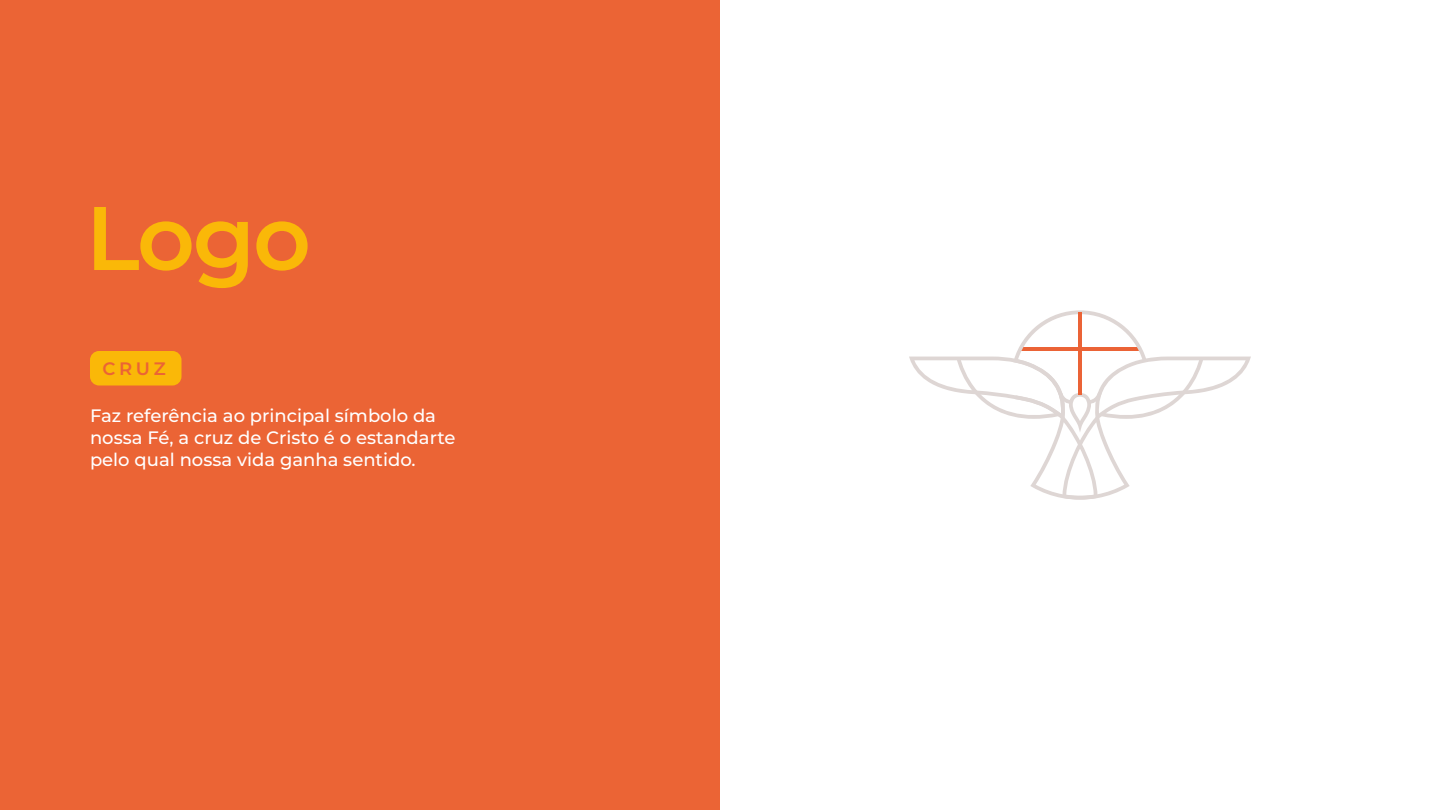
<style>
.page{position:relative;width:1440px;height:810px;background:#fff}
.page>*{position:absolute;margin:0;border:0;box-sizing:border-box;transform-origin:0 0}
.t1{font:600 90px "Montserrat Alternates";color:#fab808}
.t2{font:500 18px/21.6px "Montserrat";color:#fff}
.t3{font:600 18px "Montserrat";color:#eb6435}
</style>
<div class="page">
<div style="left:0;top:0;width:720px;height:810px;background:#eb6435"></div>
<div style="left:90px;top:351px;width:92px;height:35px;background:#fab808;border-radius:9px"></div>
<svg style="left:909px;top:310px;width:342px;height:190px"></svg>
<p class="t1" style="left:86px;top:174px;width:227px">Logo</p>
<p class="t3" style="left:102px;top:356px;width:65px">CRUZ</p>
<p class="t2" style="left:90px;top:405px;width:367px">Faz referência ao principal símbolo da nossa Fé, a cruz de Cristo é o estandarte pelo qual nossa vida ganha sentido.</p>
</div>
